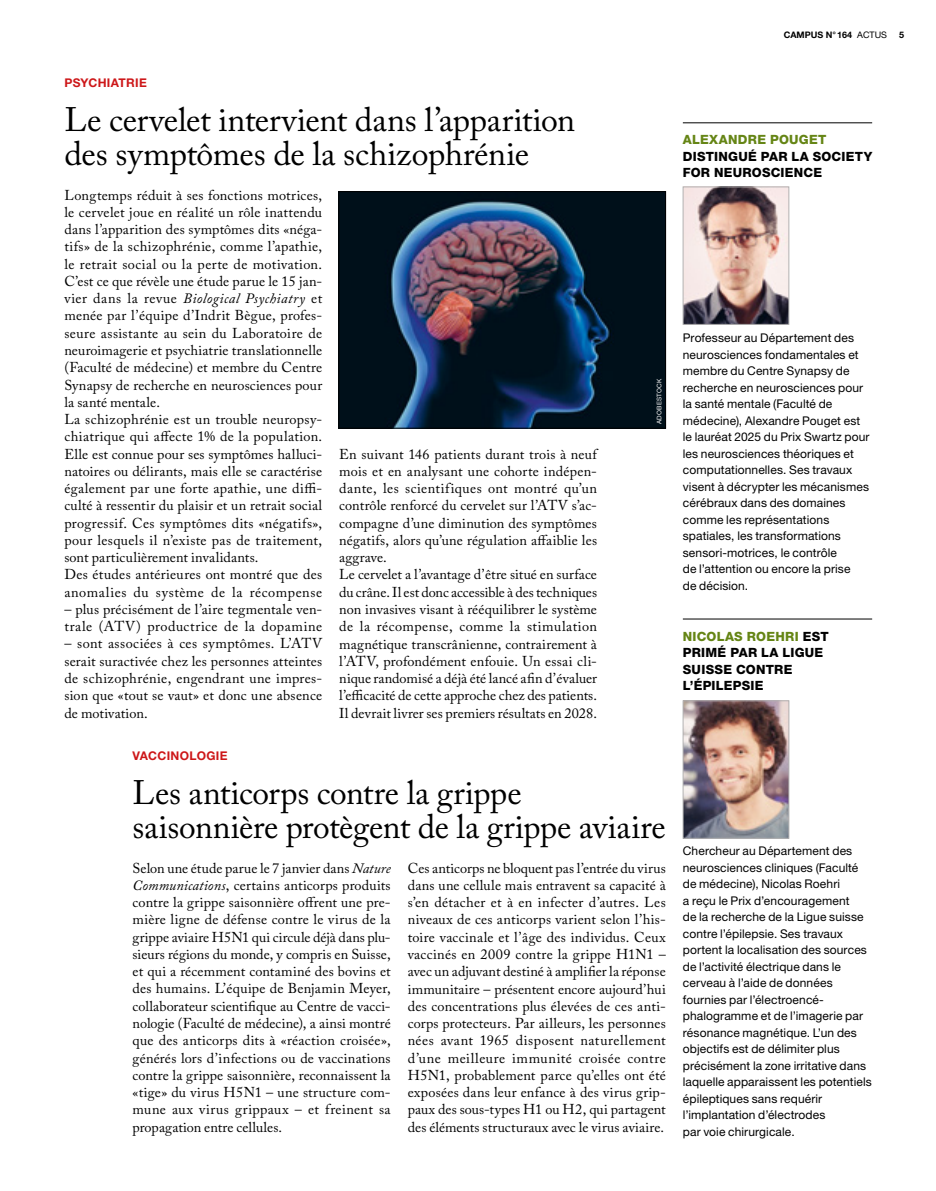
<style>
.page{position:relative;width:936px;height:1191px;background:#fff}
.page>*{position:absolute;margin:0;border:0;box-sizing:border-box;transform-origin:0 0}
.t1{font:33.75px/34.5px "Adobe Caslon Pro";letter-spacing:-.01em;color:#000}
.t2{font:14.25px/17.2px "Adobe Caslon Pro";letter-spacing:.015em;color:#000;text-align:justify}
.t3{font:800 12.75px/16.5px "Helvetica Neue LT Std";letter-spacing:.02em;color:#000}
.t4{font:800 12.75px "Helvetica Neue LT Std";letter-spacing:.025em;color:#658515}
.t5{font:12px/16.5px "Helvetica Neue LT Std";letter-spacing:.01em;color:#000}
.t6{font:700 12px "Helvetica Neue LT Std";letter-spacing:.025em;color:#cd1719}
.t7{font:700 9px "Helvetica Neue LT Std";color:#000}
.t8{font:6.3px "Helvetica Neue LT Std";letter-spacing:.04em;color:#fff}
.s1{font-style:italic}
.s2{font-weight:400}
.s3{color:#658515}
</style>
<div class="page">
<img style="left:340px;top:193px;width:323px;height:233px">
<div style="left:338px;top:191px;width:327px;height:237px;border:1px solid #000"></div>
<hr style="left:682px;top:123px;width:190px;height:1px;background:#000">
<hr style="left:682px;top:619px;width:190px;height:1px;background:#000">
<img style="left:684px;top:189px;width:103px;height:134px">
<div style="left:682px;top:187px;width:107px;height:138px;border:1px solid #b3b2b2"></div>
<img style="left:684px;top:702px;width:103px;height:134px">
<div style="left:682px;top:700px;width:107px;height:138px;border:1px solid #b3b2b2"></div>
<p class="t6" style="left:64px;top:76px;width:84px">PSYCHIATRIE</p>
<h1 class="t1" style="left:64px;top:102px;width:512px">Le cervelet intervient dans l’apparition des symptômes de la schizophrénie</h1>
<p class="t2" style="left:64px;top:186px;width:259px;text-align:left">Longtemps réduit à ses fonctions motrices, le cervelet joue en réalité un rôle inattendu dans l’apparition des symptômes dits «néga&shy;tifs» de la schizophrénie, comme l’apathie, le retrait social ou la perte de motivation.<br>C’est ce que révèle une étude parue le 15 jan&shy;vier dans la revue <span class="s1">Biological Psychiatry</span> et menée par l’équipe d’Indrit Bègue, profes&shy;seure assistante au sein du Laboratoire de neuroimagerie et psychiatrie translationnelle (Faculté de médecine) et membre du Centre Synapsy de recherche en neurosciences pour la santé mentale.<br>La schizophrénie est un trouble neuropsy&shy;chiatrique qui affecte 1% de la population.<br>Elle est connue pour ses symptômes halluci&shy;natoires ou délirants, mais elle se caractérise également par une forte apathie, une diffi&shy;culté à ressentir du plaisir et un retrait social progressif. Ces symptômes dits «négatifs», pour lesquels il n’existe pas de traitement, sont particulièrement invalidants.<br>Des études antérieures ont montré que des anomalies du système de la récompense</p>
<p class="t2" style="left:64px;top:600px;width:259px">– plus précisément de l’aire tegmentale ven&shy;trale (ATV) productrice de la dopamine</p>
<p class="t2" style="left:64px;top:635px;width:259px">– sont associées à ces symptômes. L’ATV serait suractivée chez les personnes atteintes de schizophrénie, engendrant une impres&shy;sion que «tout se vaut» et donc une absence de motivation.</p>
<p class="t2" style="left:339px;top:445px;width:259px;text-align:left">En suivant 146 patients durant trois à neuf mois et en analysant une cohorte indépen&shy;dante, les scientifiques ont montré qu’un contrôle renforcé du cervelet sur l’ATV s’ac&shy;compagne d’une diminution des symptômes négatifs, alors qu’une régulation affaiblie les aggrave.<br>Le cervelet a l’avantage d’être situé en surface du crâne. Il est donc accessible à des techniques non invasives visant à rééquilibrer le système de la récompense, comme la stimulation magnétique transcrânienne, contrairement à l’ATV, profondément enfouie. Un essai cli&shy;nique randomisé a déjà été lancé afin d’évaluer l’efficacité de cette approche chez des patients.<br>Il devrait livrer ses premiers résultats en 2028.</p>
<p class="t8" style="left:655px;top:424px;width:47px;rotate:-90deg">ADOBESTOCK</p>
<p class="t6" style="left:133px;top:748px;width:96px">VACCINOLOGIE</p>
<h1 class="t1" style="left:133px;top:774px;width:534px">Les anticorps contre la grippe saisonnière protègent de la grippe aviaire</h1>
<p class="t2" style="left:133px;top:859px;width:260px">Selon une étude parue le 7 janvier dans <span class="s1">Nature Communications</span>, certains anticorps produits contre la grippe saisonnière offrent une pre&shy;mière ligne de défense contre le virus de la grippe aviaire H5N1 qui circule déjà dans plu&shy;sieurs régions du monde, y compris en Suisse, et qui a récemment contaminé des bovins et des humains. L’équipe de Benjamin Meyer, collaborateur scientifique au Centre de vacci&shy;nologie (Faculté de médecine), a ainsi montré que des anticorps dits à «réaction croisée», générés lors d’infections ou de vaccinations contre la grippe saisonnière, reconnaissent la «tige» du virus H5N1 – une structure com&shy;mune aux virus grippaux – et freinent sa propagation entre cellules.</p>
<p class="t2" style="left:407px;top:859px;width:260px">Ces anticorps ne bloquent pas l’entrée du virus dans une cellule mais entravent sa capacité à s’en détacher et à en infecter d’autres. Les niveaux de ces anticorps varient selon l’his&shy;toire vaccinale et l’âge des individus. Ceux vaccinés en 2009 contre la grippe H1N1 – avec un adjuvant destiné à amplifier la réponse immunitaire – présentent encore aujourd’hui des concentrations plus élevées de ces anti&shy;corps protecteurs. Par ailleurs, les personnes nées avant 1965 disposent naturellement d’une meilleure immunité croisée contre H5N1, probablement parce qu’elles ont été exposées dans leur enfance à des virus grip&shy;paux des sous-types H1 ou H2, qui partagent des éléments structuraux avec le virus aviaire.</p>
<p class="t7" style="left:783px;top:30px;width:105px">CAMPUS N°164 <span class="s2">ACTUS</span></p>
<p class="t7" style="left:899px;top:30px;width:7px">5</p>
<p class="t4" style="left:682px;top:132px;width:145px">ALEXANDRE POUGET</p>
<p class="t3" style="left:682px;top:148px;width:191px">DISTINGUÉ PAR LA SOCIETY<br>FOR NEUROSCIENCE</p>
<p class="t5" style="left:682px;top:330px;width:188px">Professeur au Département des neurosciences fondamentales et membre du Centre Synapsy de recherche en neurosciences pour la santé mentale (Faculté de médecine), Alexandre Pouget est le lauréat 2025 du Prix Swartz pour les neurosciences théoriques et computationnelles. Ses travaux visent à décrypter les mécanismes cérébraux dans des domaines comme les représentations spatiales, les transformations sensori-motrices, le contrôle<br>de l’attention ou encore la prise<br>de décision.</p>
<p class="t3" style="left:682px;top:627px;width:147px"><span class="s3">NICOLAS ROEHRI</span> EST<br>PRIMÉ PAR LA LIGUE<br>SUISSE CONTRE<br>L’ÉPILEPSIE</p>
<p class="t5" style="left:682px;top:842px;width:190px">Chercheur au Département des neurosciences cliniques (Faculté de médecine), Nicolas Roehri<br>a reçu le Prix d’encouragement<br>de la recherche de la Ligue suisse contre l’épilepsie. Ses travaux portent la localisation des sources de l’activité électrique dans le cerveau à l’aide de données fournies par l’électroencé&shy;phalogramme et de l’imagerie par résonance magnétique. L’un des objectifs est de délimiter plus précisément la zone irritative dans laquelle apparaissent les potentiels épileptiques sans requérir l’implantation d’électrodes<br>par voie chirurgicale.</p>
</div>
